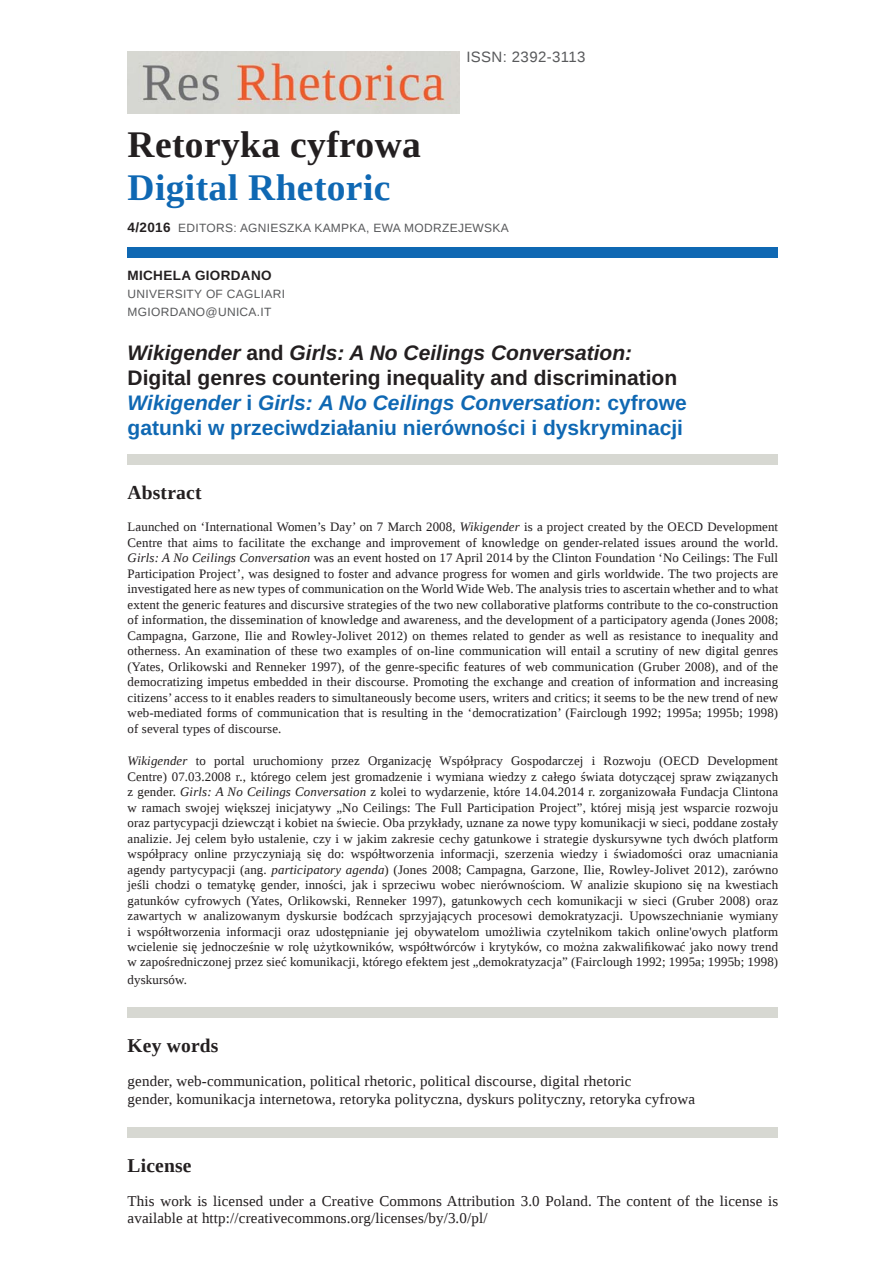
<style>
.page{position:relative;width:893px;height:1263px;background:#fff}
.page>*{position:absolute;margin:0;border:0;box-sizing:border-box;transform-origin:0 0}
.t1{font:700 37.5px "Liberation Serif";letter-spacing:.01em;color:#231f20}
.t2{font:700 37.5px "Liberation Serif";letter-spacing:.01em;color:#0f68b3}
.t3{font:700 21px/25.2px "Liberation Sans";color:#0f68b3}
.t4{font:700 19.5px "Liberation Serif";letter-spacing:.01em;color:#231f20}
.t5{font:15px/17.2px "Liberation Serif";letter-spacing:.01em;color:#231f20}
.t6{font:15px "Liberation Sans";letter-spacing:.025em;color:#58595b}
.t7{font:700 13.5px "Liberation Sans";letter-spacing:.025em;color:#231f20}
.t8{font:12.9px/15.5px "Liberation Serif";letter-spacing:.01em;color:#231f20;text-align:justify}
.t9{font:12px/18px "Liberation Sans";letter-spacing:.025em;color:#58595b}
.s1{font-weight:700;font-size:13.5px;color:#231f20}
.s2{font-style:italic;color:#231f20}
.s3{color:#231f20}
.s4{font-style:italic}
</style>
<div class="page">
<img style="left:128px;top:51px;width:332px;height:62px">
<div style="left:128px;top:247px;width:650px;height:11px;background:#0f68b3"></div>
<div style="left:128px;top:454px;width:650px;height:11px;background:#d7d8d2"></div>
<div style="left:128px;top:1007px;width:650px;height:11px;background:#d7d8d2"></div>
<div style="left:128px;top:1127px;width:650px;height:10px;background:#d7d8d2"></div>
<p class="t6" style="left:466px;top:48px;width:121px">ISSN: 2392-3113</p>
<h1 class="t1" style="left:128px;top:123px;width:295px">Retoryka cyfrowa</h1>
<h1 class="t2" style="left:128px;top:167px;width:264px">Digital Rhetoric</h1>
<p class="t9" style="left:128px;top:219px;width:383px"><span class="s1">4/2016</span> EDITORS: AGNIESZKA KAMPKA, EWA MODRZEJEWSKA</p>
<p class="t7" style="left:128px;top:268px;width:146px">MICHELA GIORDANO</p>
<p class="t9" style="left:128px;top:285px;width:159px">UNIVERSITY OF CAGLIARI<br>MGIORDANO@UNICA.IT</p>
<h2 class="t3" style="left:128px;top:340px;width:561px"><span class="s2">Wikigender</span> <span class="s3">and</span> <span class="s2">Girls: A No Ceilings Conversation:<br></span><span class="s3">Digital genres countering inequality and discrimination </span><span class="s4">Wikigender</span> i <span class="s4">Girls: A No Ceilings Conversation</span>: cyfrowe gatunki w przeciwdziałaniu nierówności i dyskryminacji</h2>
<h3 class="t4" style="left:128px;top:482px;width:75px">Abstract</h3>
<p class="t8" style="left:128px;top:519px;width:652px">Launched on ‘International Women’s Day’ on 7 March 2008, <span class="s4">Wikigender</span> is a project created by the OECD Development Centre that aims to facilitate the exchange and improvement of knowledge on gender-related issues around the world.<br><span class="s4">Girls: A No Ceilings Conversation</span> was an event hosted on 17 April 2014 by the Clinton Foundation ‘No Ceilings: The Full Participation Project’, was designed to foster and advance progress for women and girls worldwide. The two projects are investigated here as new types of communication on the World Wide Web. The analysis tries to ascertain whether and to what extent the generic features and discursive strategies of the two new collaborative platforms contribute to the co-construction of information, the dissemination of knowledge and awareness, and the development of a participatory agenda (Jones 2008; Campagna, Garzone, Ilie and Rowley-Jolivet 2012) on themes related to gender as well as resistance to inequality and otherness. An examination of these two examples of on-line communication will entail a scrutiny of new digital genres (Yates, Orlikowski and Renneker 1997), of the genre-specific features of web communication (Gruber 2008), and of the democratizing impetus embedded in their discourse. Promoting the exchange and creation of information and increasing citizens’ access to it enables readers to simultaneously become users, writers and critics; it seems to be the new trend of new web-mediated forms of communication that is resulting in the ‘democratization’ (Fairclough 1992; 1995a; 1995b; 1998) of several types of discourse.</p>
<p class="t8" style="left:128px;top:753px;width:652px"><span class="s4">Wikigender</span> to portal uruchomiony przez Organizację Współpracy Gospodarczej i Rozwoju (OECD Development Centre) 07.03.2008 r., którego celem jest gromadzenie i wymiana wiedzy z całego świata dotyczącej spraw związanych z gender. <span class="s4">Girls: A No Ceilings Conversation</span> z kolei to wydarzenie, które 14.04.2014 r. zorganizowała Fundacja Clintona w ramach swojej większej inicjatywy „No Ceilings: The Full Participation Project”, której misją jest wsparcie rozwoju oraz partycypacji dziewcząt i kobiet na świecie. Oba przykłady, uznane za nowe typy komunikacji w sieci, poddane zostały analizie. Jej celem było ustalenie, czy i w jakim zakresie cechy gatunkowe i strategie dyskursywne tych dwóch platform współpracy online przyczyniają się do: współtworzenia informacji, szerzenia wiedzy i świadomości oraz umacniania agendy partycypacji (ang. <span class="s4">participatory agenda</span>) (Jones 2008; Campagna, Garzone, Ilie, Rowley-Jolivet 2012), zarówno jeśli chodzi o tematykę gender, inności, jak i sprzeciwu wobec nierównościom. W analizie skupiono się na kwestiach gatunków cyfrowych (Yates, Orlikowski, Renneker 1997), gatunkowych cech komunikacji w sieci (Gruber 2008) oraz zawartych w analizowanym dyskursie bodźcach sprzyjających procesowi demokratyzacji. Upowszechnianie wymiany i współtworzenia informacji oraz udostępnianie jej obywatelom umożliwia czytelnikom takich online'owych platform wcielenie się jednocześnie w rolę użytkowników, współtwórców i krytyków, co można zakwalifikować jako nowy trend w zapośredniczonej przez sieć komunikacji, którego efektem jest „demokratyzacja” (Fairclough 1992; 1995a; 1995b; 1998)</p>
<p class="t8" style="left:128px;top:972px;width:61px">dyskursów.</p>
<h3 class="t4" style="left:128px;top:1034px;width:92px">Key words</h3>
<p class="t5" style="left:128px;top:1072px;width:569px">gender, web-communication, political rhetoric, political discourse, digital rhetoric<br>gender, komunikacja internetowa, retoryka polityczna, dyskurs polityczny, retoryka cyfrowa</p>
<h3 class="t4" style="left:128px;top:1154px;width:65px">License</h3>
<p class="t5" style="left:128px;top:1192px;width:652px">This work is licensed under a Creative Commons Attribution 3.0 Poland. The content of the license is available at http://creativecommons.org/licenses/by/3.0/pl/</p>
</div>
